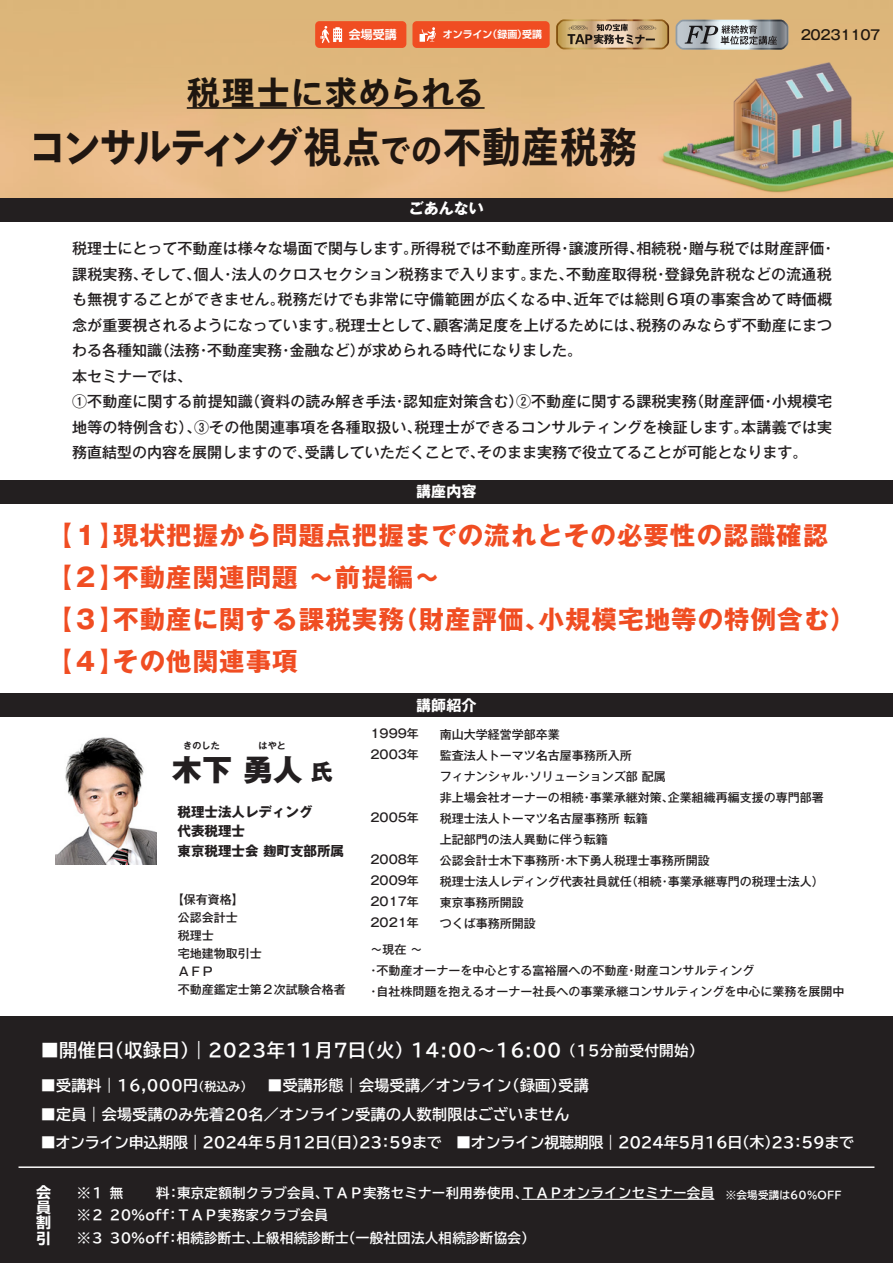
<style>
.page{position:relative;width:893px;height:1263px;background:#fff}
.page>*{position:absolute;margin:0;border:0;box-sizing:border-box;transform-origin:0 0}
.t1{font:800 42.45px "Tazugane Gothic Std N";letter-spacing:-.05em;color:#231f20;scale:.9 1}
.t2{font:800 33px "Tazugane Gothic Std N";letter-spacing:.02em;color:#231f20}
.t3{font:800 29.55px "Gothic MB101 Pro";color:#231f20}
.t4{font:700 25.5px/42px "Gothic MB101 Pro";letter-spacing:.04em;color:#f04d22}
.t5{font:700 18.15px "TBUD Go Std";letter-spacing:.02em;color:#fff}
.t6{font:500 15px/25.5px "Gothic MB101 Pro";letter-spacing:.005em;color:#231f20}
.t7{font:700 15px "TBUD Go Std";letter-spacing:.02em;color:#fff}
.t8{font:700 15px "TBUD Go Std";letter-spacing:-.02em;color:#fff}
.t9{font:700 15px "Gothic MB101 Pro";color:#fff}
.t10{font:700 expanded 15px/15.3px "TBUD Go Std";color:#fff;text-align:justify}
.t11{font:700 13.5px/22.5px "TBUD Go Std";letter-spacing:.02em;color:#fff}
.t12{font:700 13.5px/19.5px "Gothic MB101 Pro";color:#231f20}
.t13{font:500 13.5px "Gothic MB101 Pro";letter-spacing:-.02em;color:#231f20}
.t14{font:500 12px/21px "Gothic MB101 Pro";color:#231f20}
.t15{font:700 12px "Shin Go Pro De";color:#fff}
.t16{font:700 10.5px "TBUD Go Std";letter-spacing:.02em;color:#fff}
.t17{font:700 9.9px "Shin Go Pro De";color:#fff}
.t18{font:700 9px "Gothic MB101 Pro De";letter-spacing:.02em;color:#231f20}
.s1{font-size:33.9px}
.s2{font-size:21.75px}
.s3{font-size:14.55px}
.s4{font-size:12px}
.s5{font-size:10.5px}
</style>
<div class="page">
<img style="left:295px;top:0;width:598px;height:197px">
<div style="left:0;top:198px;width:893px;height:23px;background:#231f20"></div>
<div style="left:0;top:693px;width:893px;height:24px;background:#231f20"></div>
<div style="left:0;top:480px;width:893px;height:24px;background:#231f20"></div>
<div style="left:0;top:1016px;width:893px;height:247px;background:#231f20"></div>
<hr style="left:187px;top:107px;width:298px;height:2px;background:#231f20">
<hr style="left:19px;top:1166px;width:855px;height:2px;background:#fff">
<hr style="left:522px;top:1199px;width:192px;height:1px;background:#fff">
<svg style="left:556px;top:19px;width:113px;height:30px;background:#b5976d"></svg>
<div style="left:315px;top:21px;width:91px;height:27px;background:#f04d22;border-radius:4px"></div>
<div style="left:412px;top:21px;width:138px;height:27px;background:#f04d22;border-radius:4px"></div>
<svg style="left:420px;top:27px;width:16px;height:15px"></svg>
<svg style="left:320px;top:26px;width:22px;height:17px"></svg>
<svg style="left:676px;top:20px;width:112px;height:30px;background:#9ba1a4"></svg>
<img style="left:56px;top:737px;width:100px;height:127px">
<p class="t15" style="left:349px;top:24px;width:49px">会場受講</p>
<p class="t17" style="left:443px;top:26px;width:101px">オンライン（録画）受講</p>
<p class="t13" style="left:800px;top:23px;width:82px">20231107</p>
<h2 class="t2" style="left:187px;top:74px;width:300px">税理士に求められる</h2>
<h1 class="t1" style="left:29px;top:124px;width:677px">コンサルティング視点<span class="s1">での</span>不動産税務</h1>
<p class="t9" style="left:409px;top:196px;width:76px">ごあんない</p>
<p class="t6" style="left:72px;top:234px;width:765px">税理士にとって不動産は様々な場面で関与します。所得税では不動産所得・譲渡所得、相続税・贈与税では財産評価・課税実務、そして、個人・法人のクロスセクション税務まで入ります。また、不動産取得税・登録免許税などの流通税も無視することができません。税務だけでも非常に守備範囲が広くなる中、近年では総則６項の事案含めて時価概念が重要視されるようになっています。税理士として、顧客満足度を上げるためには、税務のみならず不動産にまつわる各種知識（法務・不動産実務・金融など）が求められる時代になりました。<br>本セミナーでは、<br>①不動産に関する前提知識（資料の読み解き手法・認知症対策含む）②不動産に関する課税実務（財産評価・小規模宅地等の特例含む）、③その他関連事項を各種取扱い、税理士ができるコンサルティングを検証します。本講義では実務直結型の内容を展開しますので、受講していただくことで、そのまま実務で役立てることが可能となります。</p>
<p class="t9" style="left:416px;top:479px;width:61px">講座内容</p>
<h3 class="t4" style="left:46px;top:511px;width:811px">【１】現状把握から問題点把握までの流れとその必要性の認識確認【２】不動産関連問題 ～前提編～<br>【３】不動産に関する課税実務（財産評価、小規模宅地等の特例含む）【４】その他関連事項</h3>
<p class="t18" style="left:183px;top:738px;width:38px">きのした</p>
<p class="t18" style="left:259px;top:738px;width:29px">はやと</p>
<h3 class="t3" style="left:172px;top:745px;width:162px">木下 勇人<span class="s2">氏</span></h3>
<p class="t12" style="left:178px;top:800px;width:168px">税理士法人レディング<br>代表税理士<br>東京税理士会 麹町支部所属</p>
<p class="t14" style="left:178px;top:889px;width:169px;line-height:18px;text-indent:-6px">【保有資格】<br>公認会計士<br>税理士<br>宅地建物取引士<br>ＡＦＰ<br>不動産鑑定士第２次試験合格者</p>
<p class="t9" style="left:416px;top:693px;width:61px">講師紹介</p>
<p class="t14" style="left:370px;top:721px;width:50px">1999年<br>2003年</p>
<p class="t14" style="left:440px;top:722px;width:385px">南山大学経営学部卒業<br>監査法人トーマツ名古屋事務所入所<br>フィナンシャル・ソリューションズ部 配属<br>非上場会社オーナーの相続・事業承継対策、企業組織再編支援の専門部署税理士法人トーマツ名古屋事務所 転籍<br>上記部門の法人異動に伴う転籍<br>公認会計士木下事務所・木下勇人税理士事務所開設<br>税理士法人レディング代表社員就任（相続・事業承継専門の税理士法人）東京事務所開設<br>つくば事務所開設</p>
<p class="t14" style="left:370px;top:805px;width:50px">2005年</p>
<p class="t14" style="left:370px;top:847px;width:50px;text-align:justify">2008年2009年2017年2021年</p>
<p class="t14" style="left:367px;top:937px;width:479px">～現在 ～<br>・不動産オーナーを中心とする富裕層への不動産・財産コンサルティング<br>・自社株問題を抱えるオーナー社長への事業承継コンサルティングを中心に業務を展開中</p>
<p class="t5" style="left:41px;top:1035px;width:664px">■開催日（収録日）｜2023年11月7日（火）14:00～16:00<span class="s3">（15分前受付開始）</span></p>
<p class="t7" style="left:41px;top:1073px;width:549px">■受講料｜16,000円<span class="s4">（税込み）</span><span class="s5">　　</span>■受講形態｜会場受講／オンライン（録画）受講</p>
<p class="t7" style="left:41px;top:1102px;width:530px">■定員｜会場受講のみ先着20名／オンライン受講の人数制限はございません</p>
<p class="t8" style="left:41px;top:1130px;width:830px">■オンライン申込期限｜2024年５月12日（日）23：59まで　■オンライン視聴期限｜2024年5月16日（木）23：59まで　</p>
<p class="t10" style="left:36px;top:1185px;width:16px">会員割引</p>
<p class="t11" style="left:77px;top:1182px;width:638px">※１ 無　　 料：東京定額制クラブ会員、ＴＡＰ実務セミナー利用券使用、ＴＡＰオンラインセミナー会員※２ 20％off：ＴＡＰ実務家クラブ会員<br>※３ 30％off：相続診断士、上級相続診断士（一般社団法人相続診断協会）</p>
<p class="t16" style="left:726px;top:1186px;width:117px">※会場受講は60%OFF</p>
</div>
